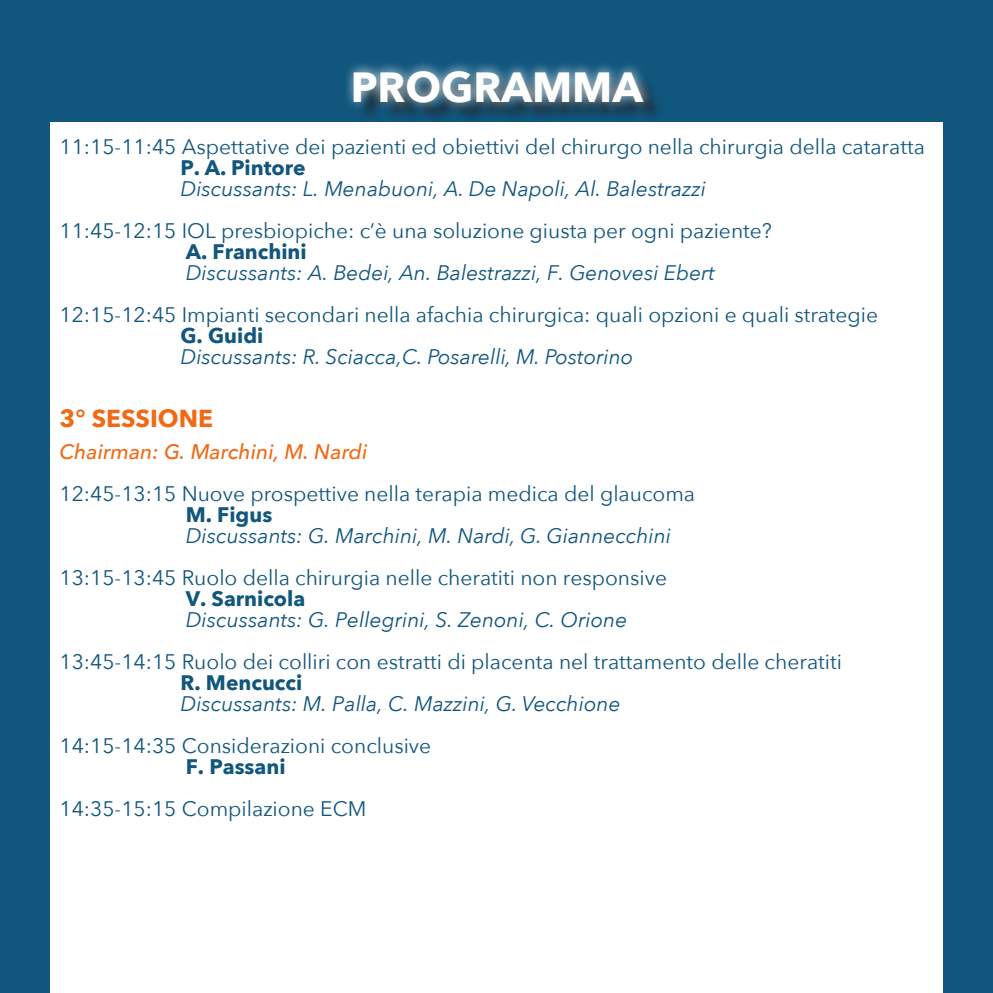
<style>
.page{position:relative;width:993px;height:993px;background:#fff}
.page>*{position:absolute;margin:0;border:0;box-sizing:border-box;transform-origin:0 0}
.t1{font:700 42px "Avenir Next";color:#fff}
.t2{font:700 24.5px "Avenir Next";color:#f06a16}
.t3{font:21px "Avenir Next";color:#11567d}
.t4{font:italic 21px "Avenir Next";color:#11567d}
.t5{font:700 21px "Avenir Next";color:#11567d}
.t6{font:italic 500 21px "Avenir Next";color:#f06a16}
</style>
<div class="page">
<div style="left:0;top:0;width:992px;height:122px;background:#11567d"></div>
<div style="left:0;top:0;width:50px;height:992px;background:#11567d"></div>
<div style="left:943px;top:0;width:49px;height:992px;background:#11567d"></div>
<div style="left:357px;top:73px;width:307px;height:51px;background:#231f20;opacity:.75"></div>
<div style="left:342px;top:60px;width:312px;height:53px;background:#fff;opacity:.75"></div>
<p class="t1" style="left:350px;top:50px;width:294px">PROGRAMMA</p>
<p class="t3" style="left:60px;top:129px;width:866px">11:15-11:45 Aspettative dei pazienti ed obiettivi del chirurgo nella chirurgia della cataratta</p>
<p class="t5" style="left:180px;top:149px;width:127px">P. A. Pintore</p>
<p class="t4" style="left:180px;top:171px;width:527px">Discussants: L. Menabuoni, A. De Napoli, Al. Balestrazzi</p>
<p class="t3" style="left:60px;top:213px;width:713px">11:45-12:15 IOL presbiopiche: c’è una soluzione giusta per ogni paziente?</p>
<p class="t5" style="left:186px;top:233px;width:122px">A. Franchini</p>
<p class="t4" style="left:186px;top:255px;width:530px">Discussants: A. Bedei, An. Balestrazzi, F. Genovesi Ebert</p>
<p class="t3" style="left:60px;top:297px;width:819px">12:15-12:45 Impianti secondari nella afachia chirurgica: quali opzioni e quali strategie</p>
<p class="t5" style="left:180px;top:317px;width:84px">G. Guidi</p>
<p class="t4" style="left:180px;top:339px;width:454px">Discussants: R. Sciacca,C. Posarelli, M. Postorino</p>
<p class="t2" style="left:60px;top:397px;width:155px">3° SESSIONE</p>
<p class="t6" style="left:60px;top:433px;width:309px">Chairman: G. Marchini, M. Nardi</p>
<p class="t3" style="left:60px;top:475px;width:637px">12:45-13:15 Nuove prospettive nella terapia medica del glaucoma</p>
<p class="t5" style="left:186px;top:496px;width:88px">M. Figus</p>
<p class="t4" style="left:186px;top:517px;width:487px">Discussants: G. Marchini, M. Nardi, G. Giannecchini</p>
<p class="t3" style="left:60px;top:559px;width:608px">13:15-13:45 Ruolo della chirurgia nelle cheratiti non responsive</p>
<p class="t5" style="left:186px;top:580px;width:121px">V. Sarnicola</p>
<p class="t4" style="left:186px;top:601px;width:443px">Discussants: G. Pellegrini, S. Zenoni, C. Orione</p>
<p class="t3" style="left:60px;top:643px;width:783px">13:45-14:15 Ruolo dei colliri con estratti di placenta nel trattamento delle cheratiti</p>
<p class="t5" style="left:180px;top:664px;width:123px">R. Mencucci</p>
<p class="t4" style="left:180px;top:685px;width:441px">Discussants: M. Palla, C. Mazzini, G. Vecchione</p>
<p class="t3" style="left:60px;top:727px;width:373px">14:15-14:35 Considerazioni conclusive</p>
<p class="t5" style="left:186px;top:748px;width:101px">F. Passani</p>
<p class="t3" style="left:60px;top:790px;width:308px">14:35-15:15 Compilazione ECM</p>
</div>
